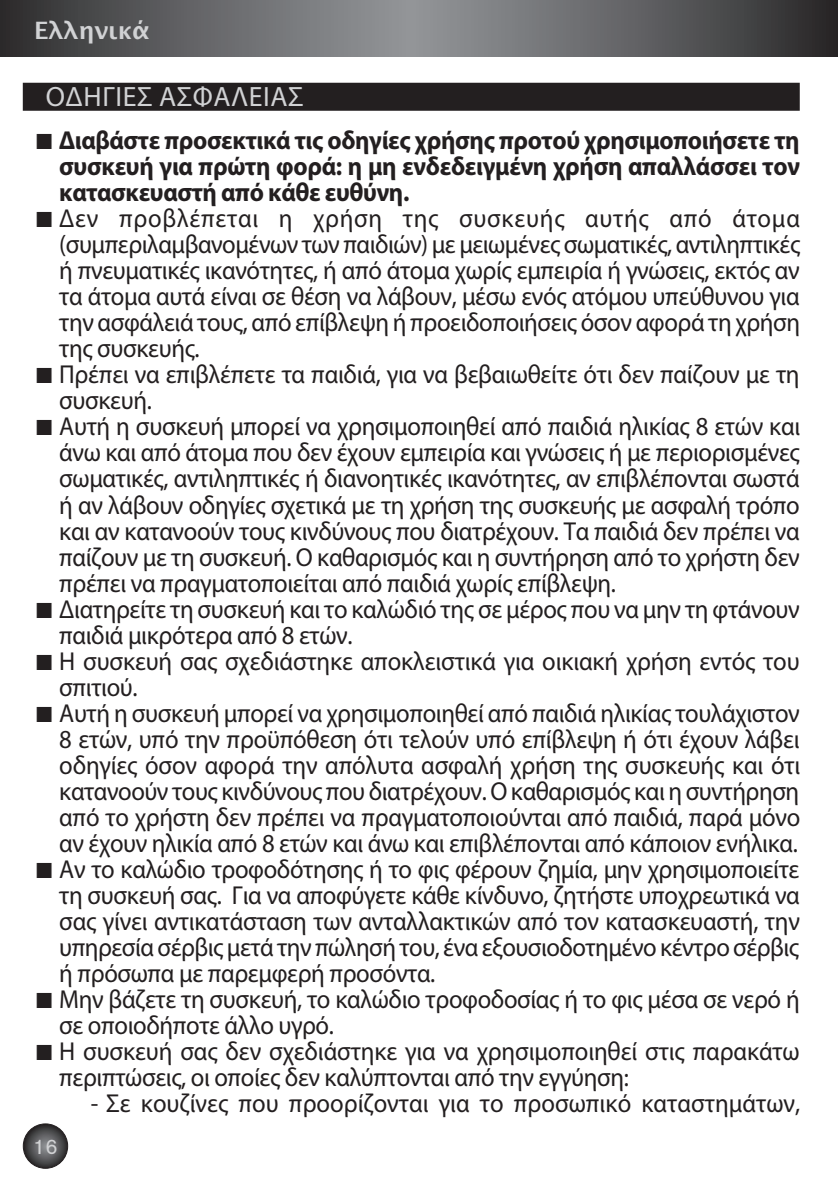
<style>
.page{position:relative;width:838px;height:1191px;background:#fff}
.page>*{position:absolute;margin:0;border:0;box-sizing:border-box;transform-origin:0 0}
.t1{font:28px "Myriad Pro";letter-spacing:.02em;color:#d1d2d4}
.t2{font:26px/26px "Myriad Pro";letter-spacing:-.015em;color:#231f20;scale:.95 1}
.t3{font:700 26px/26px "Myriad Pro";letter-spacing:-.015em;color:#231f20;text-align:justify;scale:.95 1}
.t4{font:700 24px "Lucida Grande";color:#d1d2d4}
.t5{font:21px "Akzidenz Grotesk BE";color:#d1d2d4}
.s1{font-family:"Lucida Sans Unicode";font-weight:400}
.s2{font-family:"Lucida Sans Unicode"}
</style>
<div class="page">
<div style="left:23px;top:83px;width:776px;height:28px;background:#231f20"></div>
<svg style="left:0;top:0;width:838px;height:57px;background:#626365"></svg>
<svg style="left:23px;top:1123px;width:45px;height:44px"></svg>
<div style="left:23px;top:1123px;width:45px;height:45px;border:1px solid #231f20;border-radius:50%"></div>
<p class="t4" style="left:34px;top:16px;width:117px">Ελληνικά</p>
<p class="t1" style="left:46px;top:79px;width:259px">ΟΔΗΓΊΕΣ ΑΣΦΑΛΕΊΑΣ</p>
<p class="t3" style="left:59px;top:127px;width:781px;text-indent:-25px"><span class="s1">■</span> Διαβάστε προσεκτικά τις οδηγίες χρήσης προτού χρησιμοποιήσετε τη συσκευή για πρώτη φορά: η μη ενδεδειγμένη χρήση απαλλάσσει τον κατασκευαστή από κάθε ευθύνη.</p>
<p class="t2" style="left:59px;top:205px;width:781px;text-align:justify;text-indent:-25px"><span class="s2">■</span> Δεν προβλέπεται η χρήση της συσκευής αυτής από άτομα (συμπεριλαμβανομένων των παιδιών) με μειωμένες σωματικές, αντιληπτικές ή πνευματικές ικανότητες, ή από άτομα χωρίς εμπειρία ή γνώσεις, εκτός αν τα άτομα αυτά είναι σε θέση να λάβουν, μέσω ενός ατόμου υπεύθυνου για την ασφάλειά τους, από επίβλεψη ή προειδοποιήσεις όσον αφορά τη χρήση της συσκευής.</p>
<p class="t2" style="left:59px;top:361px;width:781px;text-indent:-25px"><span class="s2">■</span> Πρέπει να επιβλέπετε τα παιδιά, για να βεβαιωθείτε ότι δεν παίζουν με τη συσκευή.</p>
<p class="t2" style="left:59px;top:413px;width:781px;text-align:justify;text-indent:-25px"><span class="s2">■</span> Αυτή η συσκευή μπορεί να χρησιμοποιηθεί από παιδιά ηλικίας 8 ετών και άνω και από άτομα που δεν έχουν εμπειρία και γνώσεις ή με περιορισμένες σωματικές, αντιληπτικές ή διανοητικές ικανότητες, αν επιβλέπονται σωστά ή αν λάβουν οδηγίες σχετικά με τη χρήση της συσκευής με ασφαλή τρόπο και αν κατανοούν τους κινδύνους που διατρέχουν. Τα παιδιά δεν πρέπει να παίζουν με τη συσκευή. Ο καθαρισμός και η συντήρηση από το χρήστη δεν πρέπει να πραγματοποιείται από παιδιά χωρίς επίβλεψη.</p>
<p class="t2" style="left:59px;top:595px;width:781px;text-indent:-25px"><span class="s2">■</span> Διατηρείτε τη συσκευή και το καλώδιό της σε μέρος που να μην τη φτάνουν παιδιά μικρότερα από 8 ετών.</p>
<p class="t2" style="left:59px;top:647px;width:781px;text-indent:-25px"><span class="s2">■</span> Η συσκευή σας σχεδιάστηκε αποκλειστικά για οικιακή χρήση εντός του σπιτιού.</p>
<p class="t2" style="left:59px;top:699px;width:781px;text-align:justify;text-indent:-25px"><span class="s2">■</span> Αυτή η συσκευή μπορεί να χρησιμοποιηθεί από παιδιά ηλικίας τουλάχιστον 8 ετών, υπό την προϋπόθεση ότι τελούν υπό επίβλεψη ή ότι έχουν λάβει οδηγίες όσον αφορά την απόλυτα ασφαλή χρήση της συσκευής και ότι κατανοούν τους κινδύνους που διατρέχουν. Ο καθαρισμός και η συντήρηση από το χρήστη δεν πρέπει να πραγματοποιούνται από παιδιά, παρά μόνο αν έχουν ηλικία από 8 ετών και άνω και επιβλέπονται από κάποιον ενήλικα.</p>
<p class="t2" style="left:59px;top:855px;width:781px;text-align:justify;text-indent:-25px"><span class="s2">■</span> Αν το καλώδιο τροφοδότησης ή το φις φέρουν ζημία, μην χρησιμοποιείτε τη συσκευή σας. Για να αποφύγετε κάθε κίνδυνο, ζητήστε υποχρεωτικά να σας γίνει αντικατάσταση των ανταλλακτικών από τον κατασκευαστή, την υπηρεσία σέρβις μετά την πώλησή του, ένα εξουσιοδοτημένο κέντρο σέρβις ή πρόσωπα με παρεμφερή προσόντα.</p>
<p class="t2" style="left:59px;top:985px;width:781px;text-indent:-25px"><span class="s2">■</span> Μην βάζετε τη συσκευή, το καλώδιο τροφοδοσίας ή το φις μέσα σε νερό ή σε οποιοδήποτε άλλο υγρό.</p>
<p class="t2" style="left:59px;top:1037px;width:781px;text-indent:-25px"><span class="s2">■</span> Η συσκευή σας δεν σχεδιάστηκε για να χρησιμοποιηθεί στις παρακάτω περιπτώσεις, οι οποίες δεν καλύπτονται από την εγγύηση:</p>
<p class="t2" style="left:91px;top:1089px;width:748px">- Σε κουζίνες που προορίζονται για το προσωπικό καταστημάτων,</p>
<p class="t5" style="left:33px;top:1133px;width:26px">16</p>
</div>
